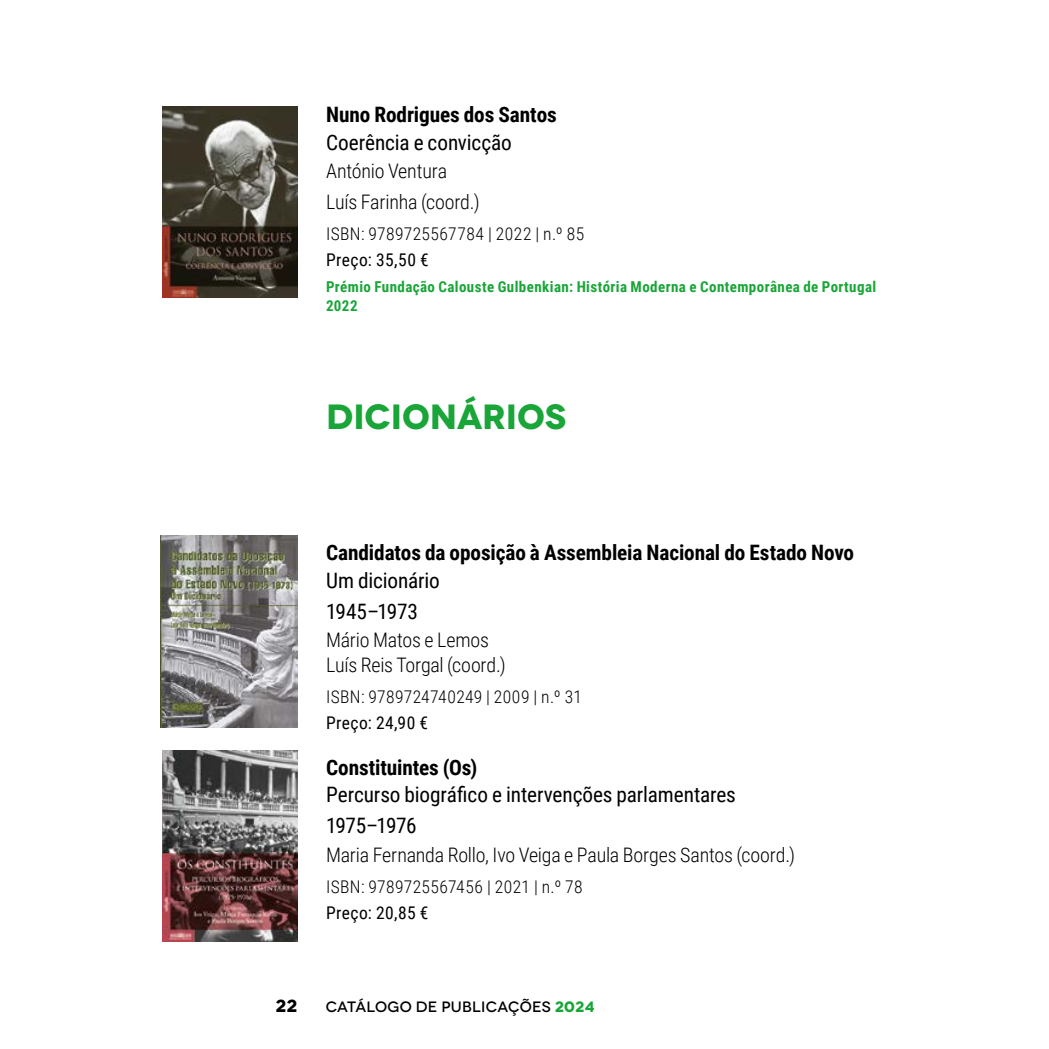
<style>
.page{position:relative;width:1049px;height:1049px;background:#fff}
.page>*{position:absolute;margin:0;border:0;box-sizing:border-box;transform-origin:0 0}
.t1{font:700 35px "Novecentowide";color:#19a538}
.t2{font:21.25px/31px "Roboto Condensed";letter-spacing:-.005em;color:#000}
.t3{font:700 21.25px "Roboto Condensed";letter-spacing:-.005em;color:#000}
.t4{font:300 20px/31px "Roboto Condensed";letter-spacing:-.01em;color:#000}
.t5{font:300 17.5px "Roboto Condensed";letter-spacing:.02em;color:#000}
.t6{font:17.5px "Roboto Condensed";letter-spacing:.025em;color:#000}
.t7{font:700 17.5px "Novecentowide";color:#000}
.t8{font:700 15px/18.5px "Roboto Condensed";letter-spacing:.025em;color:#19a538}
.t9{font:500 15px "Novecentowide";letter-spacing:.015em;color:#000}
.s1{font-weight:700;color:#19a538}
</style>
<div class="page">
<img style="left:163px;top:106px;width:135px;height:192px">
<img style="left:161px;top:536px;width:137px;height:191px">
<img style="left:163px;top:750px;width:135px;height:192px">
<p class="t3" style="left:326px;top:100px;width:232px">Nuno Rodrigues dos Santos</p>
<p class="t2" style="left:326px;top:126px;width:187px">Coerência e convicção</p>
<p class="t4" style="left:326px;top:155px;width:155px">António Ventura<br>Luís Farinha (coord.)</p>
<p class="t5" style="left:326px;top:222px;width:260px">ISBN: 9789725567784 | 2022 | n.º 85</p>
<p class="t6" style="left:326px;top:248px;width:104px">Preço: 35,50 €</p>
<p class="t8" style="left:326px;top:277px;width:552px">Prémio Fundação Calouste Gulbenkian: História Moderna e Contemporânea de Portugal<br>2022</p>
<h1 class="t1" style="left:326px;top:395px;width:242px">DICIONÁRIOS</h1>
<p class="t3" style="left:326px;top:538px;width:530px">Candidatos da oposição à Assembleia Nacional do Estado Novo</p>
<p class="t2" style="left:326px;top:564px;width:115px">Um dicionário<br>1945–1973</p>
<p class="t4" style="left:326px;top:627px;width:181px;line-height:25px">Mário Matos e Lemos<br>Luís Reis Torgal (coord.)</p>
<p class="t5" style="left:326px;top:684px;width:257px">ISBN: 9789724740249 | 2009 | n.º 31</p>
<p class="t6" style="left:326px;top:710px;width:103px">Preço: 24,90 €</p>
<p class="t3" style="left:326px;top:752px;width:153px">Constituintes (Os)</p>
<p class="t2" style="left:326px;top:778px;width:411px">Percurso biográfico e intervenções parlamentares<br>1975–1976</p>
<p class="t4" style="left:326px;top:838px;width:471px">Maria Fernanda Rollo, Ivo Veiga e Paula Borges Santos (coord.)</p>
<p class="t5" style="left:326px;top:874px;width:258px">ISBN: 9789725567456 | 2021 | n.º 78</p>
<p class="t6" style="left:326px;top:900px;width:104px">Preço: 20,85 €</p>
<p class="t7" style="left:276px;top:995px;width:23px">22</p>
<p class="t9" style="left:326px;top:998px;width:270px">CATÁLOGO DE PUBLICAÇÕES <span class="s1">2024</span></p>
</div>
